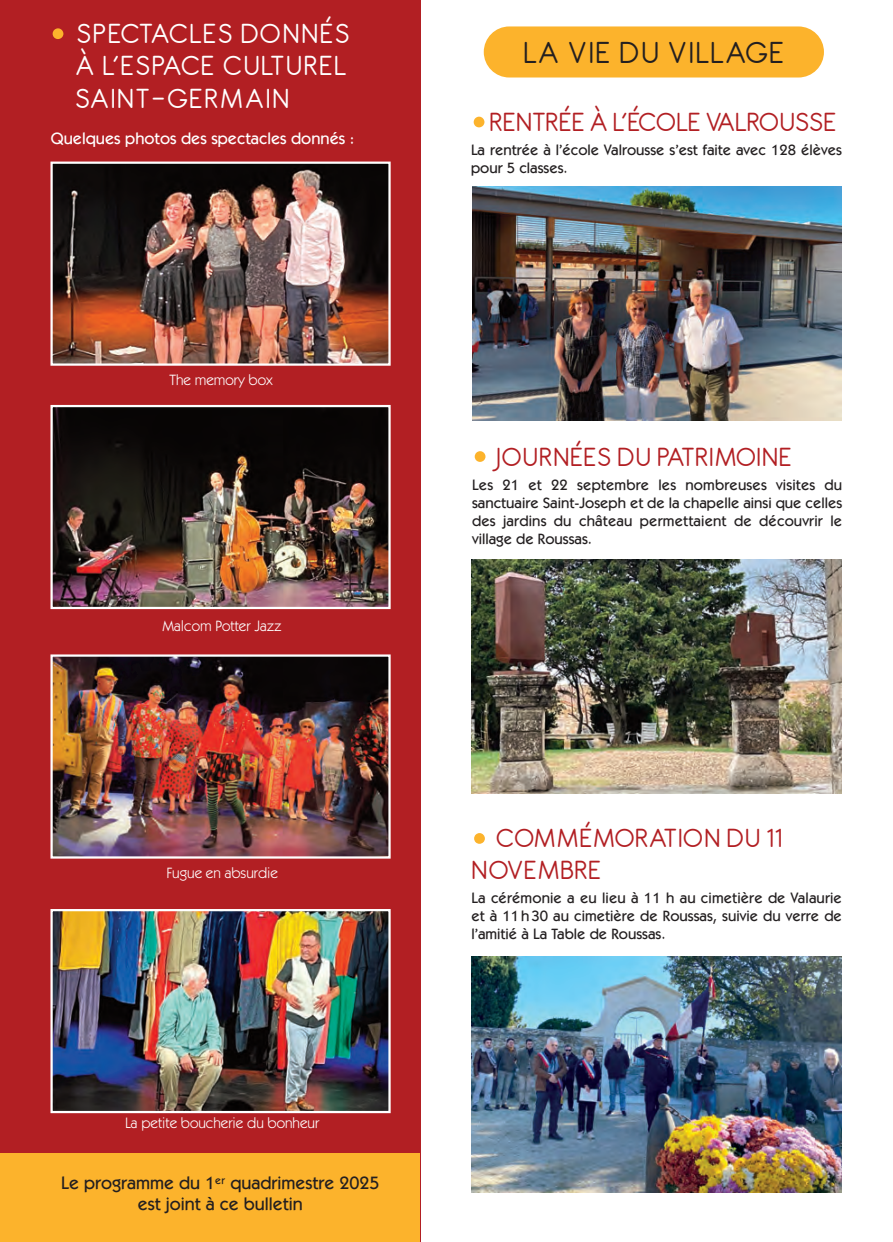
<style>
.page{position:relative;width:893px;height:1242px;background:#fff}
.page>*{position:absolute;margin:0;border:0;box-sizing:border-box;transform-origin:0 0}
.t1{font:33px "Antipasto";letter-spacing:.06em;color:#231f20}
.t2{font:30px "Antipasto";letter-spacing:.06em;color:#fff}
.t3{font:28.5px/31.5px "Antipasto";letter-spacing:.035em;color:#b21f23}
.t4{font:28.5px "Antipasto";letter-spacing:.015em;color:#b21f23}
.t5{font:500 18px/21.6px "Itc Kabel";color:#231f20;text-align:center}
.t6{font:500 16.5px "Itc Kabel";color:#fff}
.t7{font:500 15px/18px "Itc Kabel";color:#231f20}
.t8{font:15px "Itc Kabel";color:#fff}
.s1{font-size:69px;color:#fcb32c}
</style>
<div class="page">
<div style="left:484px;top:26px;width:340px;height:51px;background:#fcb32c;border-radius:26px"></div>
<div style="left:0;top:0;width:421px;height:1242px;background:#b21f23"></div>
<img style="left:53px;top:165px;width:335px;height:198px">
<div style="left:50px;top:162px;width:341px;height:204px;border:2px solid #fff"></div>
<img style="left:53px;top:408px;width:335px;height:198px">
<div style="left:50px;top:405px;width:341px;height:204px;border:2px solid #fff"></div>
<img style="left:53px;top:912px;width:335px;height:198px">
<div style="left:50px;top:909px;width:341px;height:204px;border:2px solid #fff"></div>
<img style="left:53px;top:657px;width:335px;height:198px">
<div style="left:50px;top:654px;width:341px;height:204px;border:2px solid #fff"></div>
<div style="left:0;top:1153px;width:419px;height:89px;background:#fcb32c"></div>
<img style="left:471px;top:559px;width:371px;height:234px">
<img style="left:472px;top:956px;width:370px;height:236px">
<img style="left:472px;top:187px;width:370px;height:234px">
<p class="t2" style="left:50px;top:16px;width:301px"><span class="s1">•</span> SPECTACLES DONNÉS</p>
<p class="t2" style="left:76px;top:48px;width:272px">À L’ESPACE CULTUREL</p>
<p class="t2" style="left:76px;top:80px;width:215px">SAINT-GERMAIN</p>
<p class="t6" style="left:51px;top:133px;width:305px">Quelques photos des spectacles donnés :</p>
<p class="t8" style="left:169px;top:374px;width:105px">The memory box</p>
<p class="t8" style="left:163px;top:619px;width:121px">Malcom Potter Jazz</p>
<p class="t8" style="left:166px;top:866px;width:113px">Fugue en absurdie</p>
<p class="t8" style="left:125px;top:1116px;width:196px">La petite boucherie du bonheur</p>
<p class="t5" style="left:61px;top:1173px;width:320px">Le programme du 1<sup>er</sup> quadrimestre 2025 est joint à ce bulletin</p>
<p class="t1" style="left:524px;top:33px;width:262px">LA VIE DU VILLAGE</p>
<p class="t4" style="left:471px;top:105px;width:367px"><span class="s1">•</span>RENTRÉE À L’ÉCOLE VALROUSSE</p>
<p class="t7" style="left:471px;top:142px;width:372px">La rentrée à l’école Valrousse s’est faite avec 128 élèves pour 5 classes.</p>
<p class="t3" style="left:472px;top:440px;width:321px"><span class="s1">•</span> JOURNÉES DU PATRIMOINE</p>
<p class="t7" style="left:472px;top:476px;width:372px;text-align:justify">Les 21 et 22 septembre les nombreuses visites du sanctuaire Saint-Joseph et de la chapelle ainsi que celles des jardins du château permettaient de découvrir le village de Roussas.</p>
<p class="t3" style="left:471px;top:822px;width:312px"><span class="s1">•</span> COMMÉMORATION DU 11<br>NOVEMBRE</p>
<p class="t7" style="left:471px;top:890px;width:372px">La cérémonie a eu lieu à 11 h au cimetière de Valaurie</p>
<p class="t7" style="left:471px;top:908px;width:372px">et à 11 h 30 au cimetière de Roussas, suivie du verre de l’amitié à La Table de Roussas.</p>
</div>
